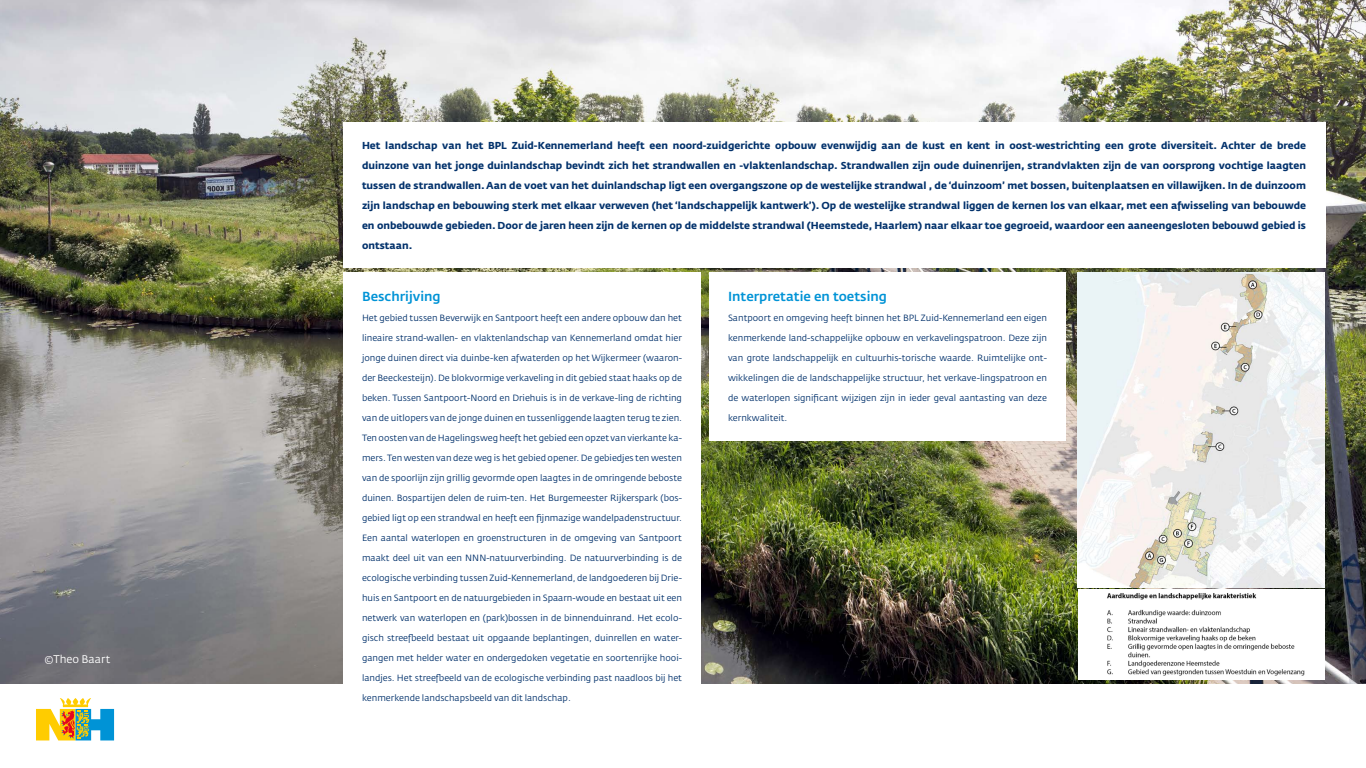
<style>
.page{position:relative;width:1366px;height:768px;background:#fff}
.page>*{position:absolute;margin:0;border:0;box-sizing:border-box;transform-origin:0 0}
.t1{font:500 13px "Fedra Sans Std";color:#0093d6}
.t2{font:11px "Fedra Sans Std";color:#fff}
.t3{font:700 10px/20px "Fedra Sans Std";color:#03326c;text-align:justify}
.t4{font:9px "Fedra Sans Std";color:#03326c}
</style>
<div class="page">
<img style="left:0;top:0;width:1366px;height:684px">
<svg style="left:36px;top:698px;width:78px;height:42px"></svg>
<div style="left:343px;top:122px;width:982px;height:146px;background:#fff"></div>
<div style="left:343px;top:272px;width:358px;height:468px;background:#fff"></div>
<div style="left:709px;top:272px;width:357px;height:168px;background:#fff"></div>
<img style="left:1078px;top:272px;width:247px;height:315px">
<div style="left:1078px;top:589px;width:247px;height:91px;background:#fff"></div>
<img style="left:1107px;top:593px;width:198px;height:83px">
<p class="t2" style="left:44px;top:653px;width:68px">©Theo Baart</p>
<p class="t3" style="left:362px;top:135px;width:946px">Het landschap van het BPL Zuid-Kennemerland heeft een noord-zuidgerichte opbouw evenwijdig aan de kust en kent in oost-westrichting een grote diversiteit. Achter de brede duinzone van het jonge duinlandschap bevindt zich het strandwallen en -vlaktenlandschap. Strandwallen zijn oude duinenrijen, strandvlakten zijn de van oorsprong vochtige laagten tussen de strandwallen. Aan de voet van het duinlandschap ligt een overgangszone op de westelijke strandwal , de ‘duinzoom’ met bossen, buitenplaatsen en villawijken. In de duinzoom zijn landschap en bebouwing sterk met elkaar verweven (het ‘landschappelijk kantwerk’). Op de westelijke strandwal liggen de kernen los van elkaar, met een afwisseling van bebouwde en onbebouwde gebieden. Door de jaren heen zijn de kernen op de middelste strandwal (Heemstede, Haarlem) naar elkaar toe gegroeid, waardoor een aaneengesloten bebouwd gebied is ontstaan.</p>
<h1 class="t1" style="left:362px;top:289px;width:80px">Beschrijving</h1>
<p class="t4" style="left:362px;top:313px;width:321px">Het gebied tussen Beverwijk en Santpoort heeft een andere opbouw dan het</p>
<p class="t4" style="left:362px;top:333px;width:321px">lineaire strand-wallen- en vlaktenlandschap van Kennemerland omdat hier</p>
<p class="t4" style="left:362px;top:353px;width:322px">jonge duinen direct via duinbe-ken afwaterden op het Wijkermeer (waaron-</p>
<p class="t4" style="left:362px;top:373px;width:321px">der Beeckesteijn). De blokvormige verkaveling in dit gebied staat haaks op de</p>
<p class="t4" style="left:362px;top:393px;width:322px">beken. Tussen Santpoort-Noord en Driehuis is in de verkave-ling de richting</p>
<p class="t4" style="left:362px;top:413px;width:322px">van de uitlopers van de jonge duinen en tussenliggende laagten terug te zien.</p>
<p class="t4" style="left:362px;top:433px;width:321px">Ten oosten van de Hagelingsweg heeft het gebied een opzet van vierkante ka-</p>
<p class="t4" style="left:362px;top:453px;width:322px">mers. Ten westen van deze weg is het gebied opener. De gebiedjes ten westen</p>
<p class="t4" style="left:362px;top:473px;width:322px">van de spoorlijn zijn grillig gevormde open laagtes in de omringende beboste</p>
<p class="t4" style="left:362px;top:493px;width:322px">duinen. Bospartijen delen de ruim-ten. Het Burgemeester Rijkerspark (bos-</p>
<p class="t4" style="left:362px;top:513px;width:322px">gebied ligt op een strandwal en heeft een fijnmazige wandelpadenstructuur.</p>
<p class="t4" style="left:362px;top:533px;width:322px">Een aantal waterlopen en groenstructuren in de omgeving van Santpoort</p>
<p class="t4" style="left:362px;top:553px;width:322px">maakt deel uit van een NNN-natuurverbinding. De natuurverbinding is de</p>
<p class="t4" style="left:362px;top:573px;width:322px">ecologische verbinding tussen Zuid-Kennemerland, de landgoederen bij Drie-</p>
<p class="t4" style="left:362px;top:593px;width:322px">huis en Santpoort en de natuurgebieden in Spaarn-woude en bestaat uit een</p>
<p class="t4" style="left:362px;top:613px;width:322px">netwerk van waterlopen en (park)bossen in de binnenduinrand. Het ecolo-</p>
<p class="t4" style="left:362px;top:633px;width:322px">gisch streefbeeld bestaat uit opgaande beplantingen, duinrellen en water-</p>
<p class="t4" style="left:362px;top:653px;width:322px">gangen met helder water en ondergedoken vegetatie en soortenrijke hooi-</p>
<p class="t4" style="left:362px;top:673px;width:322px">landjes. Het streefbeeld van de ecologische verbinding past naadloos bij het</p>
<p class="t4" style="left:362px;top:693px;width:210px">kenmerkende landschapsbeeld van dit landschap.</p>
<h1 class="t1" style="left:728px;top:289px;width:161px">Interpretatie en toetsing</h1>
<p class="t4" style="left:728px;top:313px;width:321px">Santpoort en omgeving heeft binnen het BPL Zuid-Kennemerland een eigen</p>
<p class="t4" style="left:728px;top:333px;width:321px">kenmerkende land-schappelijke opbouw en verkavelingspatroon. Deze zijn</p>
<p class="t4" style="left:728px;top:353px;width:320px">van grote landschappelijk en cultuurhis-torische waarde. Ruimtelijke ont-</p>
<p class="t4" style="left:728px;top:373px;width:321px">wikkelingen die de landschappelijke structuur, het verkave-lingspatroon en</p>
<p class="t4" style="left:728px;top:393px;width:320px">de waterlopen significant wijzigen zijn in ieder geval aantasting van deze</p>
<p class="t4" style="left:728px;top:413px;width:61px">kernkwaliteit.</p>
</div>
